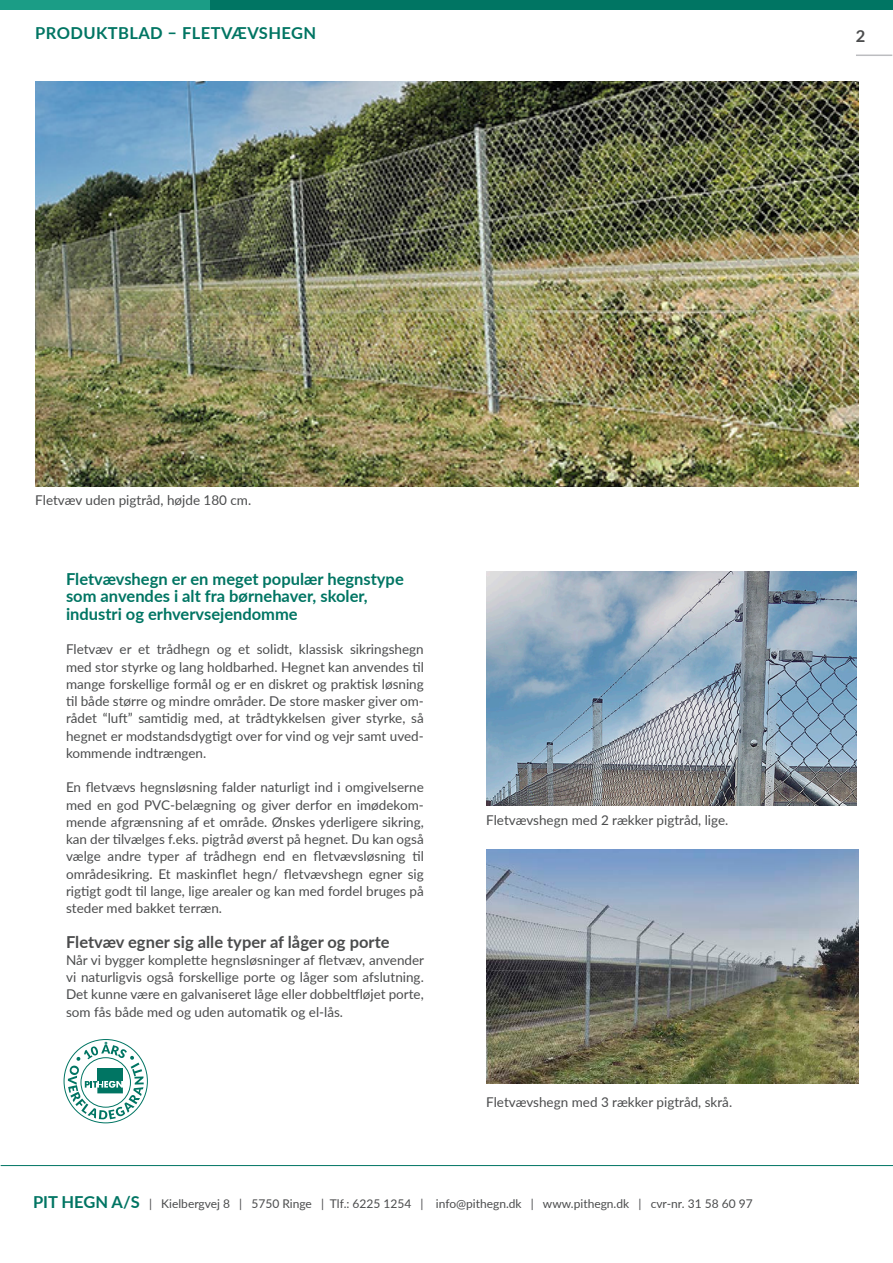
<style>
.page{position:relative;width:893px;height:1263px;background:#fff}
.page>*{position:absolute;margin:0;border:0;box-sizing:border-box;transform-origin:0 0}
.Overskrift_brødtekst_11_11_5pt{font:700 16.5px/17.2px "Lato";color:#007563}
.Brødtekst_9_11_5pt{font:700 16.5px "Lato";color:#4b4c4d}
.Emne_-_grøn_versaler_11pt{font:700 16.5px "Lato";letter-spacing:.025em;color:#007563}
.Brødtekst_9_11_5pt-2{font:13.5px/17.2px "Lato";color:#4b4c4d;text-align:justify}
.t1{font:12px "Lato";color:#4b4c4d}
.s1{font-weight:700;font-size:16.5px;color:#007563}
</style>
<div class="page">
<div style="left:0;top:0;width:893px;height:10px;background:#007563"></div>
<div style="left:0;top:0;width:209px;height:10px;background:#1b9d86"></div>
<hr style="left:856px;top:55px;width:36px;height:1px;background:#bcbdc0">
<svg style="left:64px;top:1039px;width:83px;height:84px"></svg>
<svg style="left:68px;top:1042px;width:76px;height:77px"></svg>
<img style="left:486px;top:572px;width:370px;height:234px">
<img style="left:486px;top:850px;width:372px;height:233px">
<hr style="left:1px;top:1165px;width:892px;height:1px;background:#007563">
<img style="left:35px;top:82px;width:824px;height:404px">
<p class="Emne_-_grøn_versaler_11pt" style="left:35px;top:21px;width:282px">PRODUKTBLAD – FLETVÆVSHEGN</p>
<p class="Brødtekst_9_11_5pt" style="left:856px;top:24px;width:11px">2</p>
<p class="Brødtekst_9_11_5pt-2" style="left:35px;top:491px;width:217px">Fletvæv uden pigtråd, højde 180 cm.</p>
<p class="Overskrift_brødtekst_11_11_5pt" style="left:66px;top:570px;width:339px">Fletvævshegn er en meget populær hegnstype som anvendes i alt fra børnehaver, skoler, industri og erhvervsejendomme</p>
<p class="Brødtekst_9_11_5pt-2" style="left:66px;top:640px;width:359px">Fletvæv er et trådhegn og et solidt, klassisk sikringshegn med stor styrke og lang holdbarhed. Hegnet kan anvendes til mange forskellige formål og er en diskret og praktisk løsning til både større og mindre områder. De store masker giver om&shy;rådet “luft” samtidig med, at trådtykkelsen giver styrke, så hegnet er modstandsdygtigt over for vind og vejr samt uved&shy;kommende indtrængen.</p>
<p class="Brødtekst_9_11_5pt-2" style="left:66px;top:778px;width:359px">En fletvævs hegnsløsning falder naturligt ind i omgivelserne med en god PVC-belægning og giver derfor en imødekom&shy;mende afgrænsning af et område. Ønskes yderligere sikring, kan der tilvælges f.eks. pigtråd øverst på hegnet. Du kan også vælge andre typer af trådhegn end en fletvævsløsning til områdesikring. Et maskinflet hegn/ fletvævshegn egner sig rigtigt godt til lange, lige arealer og kan med fordel bruges på steder med bakket terræn.</p>
<p class="Brødtekst_9_11_5pt" style="left:66px;top:929px;width:325px">Fletvæv egner sig alle typer af låger og porte</p>
<p class="Brødtekst_9_11_5pt-2" style="left:66px;top:951px;width:360px">Når vi bygger komplette hegnsløsninger af fletvæv, anvender vi naturligvis også forskellige porte og låger som afslutning.<br>Det kunne være en galvaniseret låge eller dobbeltfløjet porte, som fås både med og uden automatik og el-lås.</p>
<p class="Brødtekst_9_11_5pt-2" style="left:486px;top:811px;width:244px">Fletvævshegn med 2 rækker pigtråd, lige.</p>
<p class="Brødtekst_9_11_5pt-2" style="left:486px;top:1093px;width:247px">Fletvævshegn med 3 rækker pigtråd, skrå.</p>
<p class="t1" style="left:33px;top:1195px;width:721px"><span class="s1">PIT HEGN A/S</span> | Kielbergvej 8 | 5750 Ringe | Tlf.: 6225 1254 | info@pithegn.dk | www.pithegn.dk | cvr-nr. 31 58 60 97</p>
</div>
